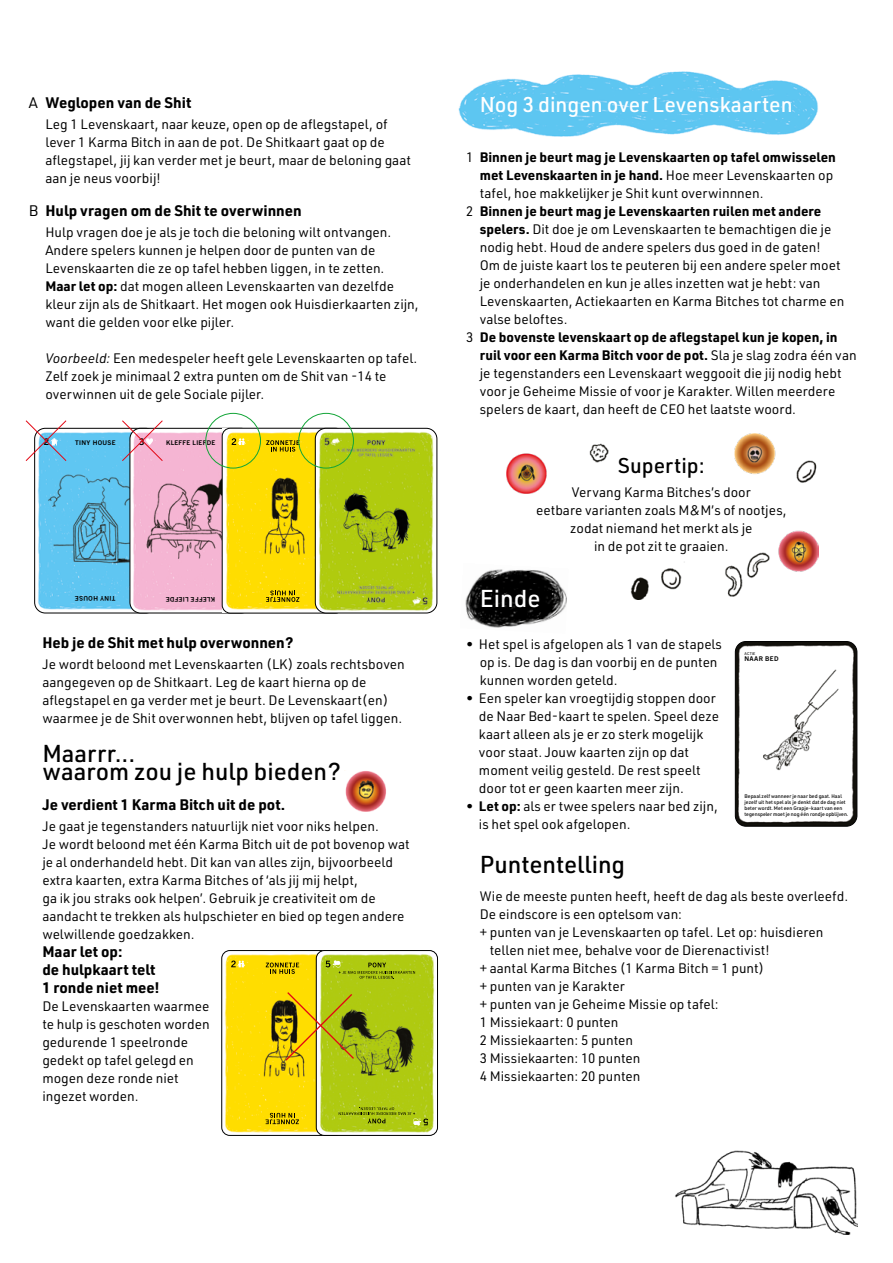
<style>
.page{position:relative;width:893px;height:1263px;background:#fff}
.page>*{position:absolute;margin:0;border:0;box-sizing:border-box;transform-origin:0 0}
.t1{font:500 24px/18px "URWDIN";color:#000}
.t2{font:500 24px "URWDIN";color:#fff}
.t3{font:500 21px "URWDIN";color:#fff}
.t4{font:500 21px "URWDIN";color:#000}
.t5{font:700 15px/18px "URWDIN";color:#000}
.t6{font:13.5px/18px "URWDIN";color:#000}
.t7{font:700 13.5px "URWDIN";color:#000}
.t8{font:700 9.3px "Trade Gothic Next LT Pro";color:#000}
.t9{font:700 9.15px "Trade Gothic Next LT Pro";color:#000}
.t10{font:700 6.45px "Trade Gothic Next LT Pro";letter-spacing:.05em;color:#000}
.t11{font:500 5.1px/6px "URWDIN";color:#000}
.t12{font:3.75px "Trade Gothic Next LT Pro";letter-spacing:.05em;color:#000}
.s1{font-weight:400}
.s2{font-weight:700}
.s3{font-style:italic}
</style>
<div class="page">
<img style="left:35px;top:432px;width:95px;height:181px">
<div style="left:34px;top:428px;width:122px;height:185px;border:1px solid #000;border-radius:11px"></div>
<img style="left:130px;top:430px;width:92px;height:183px">
<div style="left:130px;top:428px;width:122px;height:185px;border:1px solid #000;border-radius:11px"></div>
<img style="left:222px;top:428px;width:93px;height:185px">
<svg style="left:266px;top:590px;width:33px;height:12px"></svg>
<svg style="left:266px;top:440px;width:34px;height:12px"></svg>
<svg style="left:232px;top:438px;width:14px;height:7px"></svg>
<div style="left:222px;top:428px;width:122px;height:185px;border:1px solid #000;border-radius:8px"></div>
<img style="left:315px;top:428px;width:122px;height:185px">
<div style="left:315px;top:428px;width:122px;height:185px;border:1px solid #000;border-radius:11px"></div>
<img style="left:223px;top:952px;width:43px;height:182px">
<svg style="left:231px;top:960px;width:14px;height:7px"></svg>
<div style="left:221px;top:950px;width:122px;height:186px;border:1px solid #000;border-radius:8px"></div>
<img style="left:458px;top:71px;width:360px;height:66px">
<img style="left:675px;top:1150px;width:183px;height:85px">
<img style="left:465px;top:569px;width:102px;height:59px">
<svg style="left:25px;top:420px;width:42px;height:42px"></svg>
<svg style="left:121px;top:420px;width:43px;height:42px"></svg>
<div style="left:298px;top:413px;width:56px;height:55px;border:1px solid #13a538;border-radius:50%"></div>
<div style="left:205px;top:413px;width:56px;height:55px;border:1px solid #13a538;border-radius:50%"></div>
<svg style="left:266px;top:950px;width:171px;height:185px;background:#bac022"></svg>
<img style="left:345px;top:771px;width:41px;height:41px">
<img style="left:735px;top:641px;width:122px;height:185px">
<img style="left:750px;top:667px;width:96px;height:117px">
<div style="left:735px;top:641px;width:122px;height:185px;border:1px solid #000;border-radius:11px"></div>
<img style="left:507px;top:433px;width:311px;height:167px">
<p class="t5" style="left:29px;top:93px;width:164px"><span class="s1">A</span> Weglopen van de Shit</p>
<p class="t6" style="left:45px;top:115px;width:367px">Leg 1 Levenskaart, naar keuze, open op de aflegstapel, of lever 1 Karma Bitch in aan de pot. De Shitkaart gaat op de aflegstapel, jij kan verder met je beurt, maar de beloning gaat aan je neus voorbij!</p>
<p class="t5" style="left:29px;top:201px;width:274px"><span class="s1">B</span> Hulp vragen om de Shit te overwinnen</p>
<p class="t6" style="left:45px;top:223px;width:375px">Hulp vragen doe je als je toch die beloning wilt ontvangen.<br>Andere spelers kunnen je helpen door de punten van de Levenskaarten die ze op tafel hebben liggen, in te zetten.<br><span class="s2">Maar let op:</span> dat mogen alleen Levenskaarten van dezelfde kleur zijn als de Shitkaart. Het mogen ook Huisdierkaarten zijn, want die gelden voor elke pijler.</p>
<p class="t6" style="left:45px;top:349px;width:373px"><span class="s3">Voorbeeld:</span> Een medespeler heeft gele Levenskaarten op tafel.<br>Zelf zoek je minimaal 2 extra punten om de Shit van -14 te overwinnen uit de gele Sociale pijler.</p>
<p class="t9" style="left:44px;top:435px;width:7px">2</p>
<p class="t8" style="left:139px;top:435px;width:7px">3</p>
<p class="t10" style="left:166px;top:438px;width:51px">KLEFFE LIEFDE</p>
<p class="t10" style="left:75px;top:438px;width:42px">TINY HOUSE</p>
<p class="t10" style="left:115px;top:603px;width:42px;rotate:-180deg">TINY HOUSE</p>
<p class="t10" style="left:215px;top:603px;width:51px;rotate:-180deg">KLEFFE LIEFDE</p>
<p class="t5" style="left:42px;top:633px;width:253px">Heb je de Shit met hulp overwonnen?</p>
<p class="t6" style="left:42px;top:655px;width:364px">Je wordt beloond met Levenskaarten (LK) zoals rechtsboven aangegeven op de Shitkaart. Leg de kaart hierna op de aflegstapel en ga verder met je beurt. De Levenskaart(en) waarmee je de Shit overwonnen hebt, blijven op tafel liggen.</p>
<h1 class="t1" style="left:42px;top:744px;width:300px">Maarrr...<br>waarom zou je hulp bieden?</h1>
<p class="t5" style="left:42px;top:795px;width:244px">Je verdient 1 Karma Bitch uit de pot.</p>
<p class="t6" style="left:42px;top:817px;width:369px">Je gaat je tegenstanders natuurlijk niet voor niks helpen.<br>Je wordt beloond met één Karma Bitch uit de pot bovenop wat je al onderhandeld hebt. Dit kan van alles zijn, bijvoorbeeld extra kaarten, extra Karma Bitches of ‘als jij mij helpt,<br>ga ik jou straks ook helpen’. Gebruik je creativiteit om de aandacht te trekken als hulpschieter en bied op tegen andere welwillende goedzakken.</p>
<p class="t5" style="left:42px;top:942px;width:119px">Maar let op:<br>de hulpkaart telt<br>1 ronde niet mee!</p>
<p class="t6" style="left:42px;top:997px;width:169px">De Levenskaarten waarmee te hulp is geschoten worden gedurende 1 speelronde gedekt op tafel gelegd en mogen deze ronde niet ingezet worden.</p>
<h2 class="t3" style="left:480px;top:91px;width:314px">Nog 3 dingen over Levenskaarten</h2>
<p class="t7" style="left:466px;top:147px;width:371px"><span class="s1">1</span> Binnen je beurt mag je Levenskaarten op tafel omwisselen</p>
<p class="t7" style="left:480px;top:165px;width:355px">met Levenskaarten in je hand. <span class="s1">Hoe meer Levenskaarten op</span></p>
<p class="t6" style="left:480px;top:183px;width:285px">tafel, hoe makkelijker je Shit kunt overwinnnen.</p>
<p class="t7" style="left:466px;top:201px;width:357px"><span class="s1">2</span> Binnen je beurt mag je Levenskaarten ruilen met andere</p>
<p class="t6" style="left:480px;top:219px;width:353px"><span class="s2">spelers.</span> Dit doe je om Levenskaarten te bemachtigen die je</p>
<p class="t6" style="left:480px;top:237px;width:342px">nodig hebt. Houd de andere spelers dus goed in de gaten!</p>
<p class="t6" style="left:480px;top:255px;width:362px">Om de juiste kaart los te peuteren bij een andere speler moet</p>
<p class="t6" style="left:480px;top:273px;width:342px">je onderhandelen en kun je alles inzetten wat je hebt: van</p>
<p class="t6" style="left:480px;top:291px;width:366px">Levenskaarten, Actiekaarten en Karma Bitches tot charme en</p>
<p class="t6" style="left:480px;top:309px;width:89px">valse beloftes.</p>
<p class="t7" style="left:466px;top:327px;width:373px"><span class="s1">3</span> De bovenste levenskaart op de aflegstapel kun je kopen, in</p>
<p class="t7" style="left:480px;top:345px;width:378px">ruil voor een Karma Bitch voor de pot. <span class="s1">Sla je slag zodra één van</span></p>
<p class="t6" style="left:480px;top:363px;width:363px">je tegenstanders een Levenskaart weggooit die jij nodig hebt</p>
<p class="t6" style="left:480px;top:381px;width:357px">voor je Geheime Missie of voor je Karakter. Willen meerdere</p>
<p class="t6" style="left:480px;top:399px;width:318px">spelers de kaart, dan heeft de CEO het laatste woord.</p>
<h2 class="t4" style="left:618px;top:452px;width:88px">Supertip:</h2>
<p class="t6" style="left:536px;top:483px;width:252px;text-align:center">Vervang Karma Bitches’s door<br>eetbare varianten zoals M&amp;M’s of nootjes, zodat niemand het merkt als je<br>in de pot zit te graaien.</p>
<h1 class="t2" style="left:480px;top:582px;width:62px">Einde</h1>
<p class="t6" style="left:480px;top:635px;width:244px;text-indent:-14px">• Het spel is afgelopen als 1 van de stapels op is. De dag is dan voorbij en de punten kunnen worden geteld.</p>
<p class="t6" style="left:479px;top:689px;width:242px;text-indent:-13px">• Een speler kan vroegtijdig stoppen door de Naar Bed-kaart te spelen. Speel deze kaart alleen als je er zo sterk mogelijk voor staat. Jouw kaarten zijn op dat moment veilig gesteld. De rest speelt door tot er geen kaarten meer zijn.</p>
<p class="t6" style="left:479px;top:797px;width:240px;text-indent:-13px">• <span class="s2">Let op:</span> als er twee spelers naar bed zijn, is het spel ook afgelopen.</p>
<h1 class="t1" style="left:480px;top:854px;width:147px">Puntentelling</h1>
<p class="t6" style="left:480px;top:887px;width:370px">Wie de meeste punten heeft, heeft de dag als beste overleefd.</p>
<p class="t6" style="left:480px;top:905px;width:204px">De eindscore is een optelsom van:</p>
<p class="t6" style="left:480px;top:923px;width:345px">+ punten van je Levenskaarten op tafel. Let op: huisdieren</p>
<p class="t6" style="left:490px;top:941px;width:281px">tellen niet mee, behalve voor de Dierenactivist!</p>
<p class="t6" style="left:480px;top:959px;width:286px">+ aantal Karma Bitches (1 Karma Bitch = 1 punt)</p>
<p class="t6" style="left:480px;top:977px;width:146px">+ punten van je Karakter</p>
<p class="t6" style="left:480px;top:995px;width:240px">+ punten van je Geheime Missie op tafel:</p>
<p class="t6" style="left:480px;top:1013px;width:140px">1 Missiekaart: 0 punten</p>
<p class="t6" style="left:480px;top:1031px;width:155px">2 Missiekaarten: 5 punten</p>
<p class="t6" style="left:480px;top:1049px;width:162px">3 Missiekaarten: 10 punten</p>
<p class="t6" style="left:480px;top:1067px;width:162px">4 Missiekaarten: 20 punten</p>
<p class="t12" style="left:745px;top:650px;width:12px">ACTIE</p>
<p class="t10" style="left:745px;top:654px;width:35px">NAAR BED</p>
<p class="t11" style="left:745px;top:793px;width:105px">Bepaal zelf wanneer je naar bed gaat. Haal jezelf uit het spel als je denkt dat de dag niet beter wordt. Met een Grapje-kaart van een tegenspeler moet je nog één rondje opblijven.</p>
</div>
